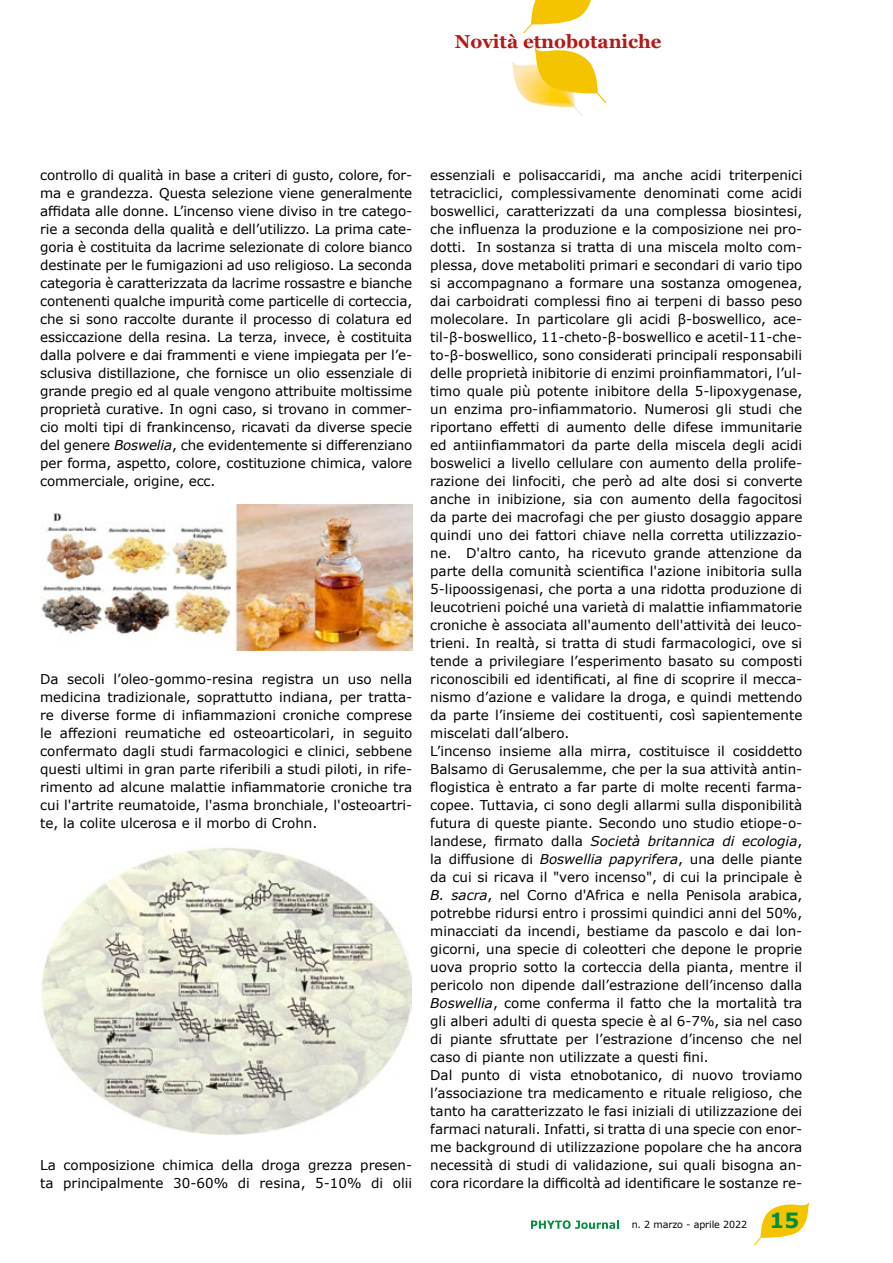
<style>
.page{position:relative;width:893px;height:1263px;background:#fff}
.page>*{position:absolute;margin:0;border:0;box-sizing:border-box;transform-origin:0 0}
.t1{font:700 18.75px "Georgia";color:#b41918}
.t2{font:13.5px/18px "Verdana";color:#000;text-align:justify}
.t3{font:9.75px "Verdana";letter-spacing:-.01em;color:#000}
.s1{font-style:italic}
.s2{font-weight:700;font-size:21px;color:#008e3f}
</style>
<div class="page">
<svg style="left:754px;top:1202px;width:55px;height:43px"></svg>
<svg style="left:531px;top:1220px;width:88px;height:9px"></svg>
<svg style="left:523px;top:0;width:68px;height:33px"></svg>
<img style="left:512px;top:62px;width:71px;height:55px">
<svg style="left:534px;top:47px;width:72px;height:56px"></svg>
<img style="left:41px;top:504px;width:371px;height:147px">
<img style="left:41px;top:848px;width:370px;height:287px">
<h1 class="t1" style="left:455px;top:29px;width:209px">Novità etnobotaniche</h1>
<p class="t2" style="left:40px;top:166px;width:374px">controllo di qualità in base a criteri di gusto, colore, for&shy;ma e grandezza. Questa selezione viene generalmente affidata alle donne. L’incenso viene diviso in tre catego&shy;rie a seconda della qualità e dell’utilizzo. La prima cate&shy;goria è costituita da lacrime selezionate di colore bianco destinate per le fumigazioni ad uso religioso. La seconda categoria è caratterizzata da lacrime rossastre e bianche contenenti qualche impurità come particelle di corteccia, che si sono raccolte durante il processo di colatura ed essiccazione della resina. La terza, invece, è costituita dalla polvere e dai frammenti e viene impiegata per l’e&shy;sclusiva distillazione, che fornisce un olio essenziale di grande pregio ed al quale vengono attribuite moltissime proprietà curative. In ogni caso, si trovano in commer&shy;cio molti tipi di frankincenso, ricavati da diverse specie del genere <span class="s1">Boswelia</span>, che evidentemente si differenziano per forma, aspetto, colore, costituzione chimica, valore commerciale, origine, ecc.</p>
<p class="t2" style="left:40px;top:670px;width:374px">Da secoli l’oleo-gommo-resina registra un uso nella medicina tradizionale, soprattutto indiana, per tratta&shy;re diverse forme di infiammazioni croniche comprese le affezioni reumatiche ed osteoarticolari, in seguito confermato dagli studi farmacologici e clinici, sebbene questi ultimi in gran parte riferibili a studi piloti, in rife&shy;rimento ad alcune malattie infiammatorie croniche tra cui l'artrite reumatoide, l'asma bronchiale, l'osteoartri&shy;te, la colite ulcerosa e il morbo di Crohn.</p>
<p class="t2" style="left:40px;top:1156px;width:374px">La composizione chimica della droga grezza presen&shy;ta principalmente 30-60% di resina, 5-10% di olii</p>
<p class="t2" style="left:430px;top:166px;width:374px;text-align:left">essenziali e polisaccaridi, ma anche acidi triterpenici tetraciclici, complessivamente denominati come acidi boswellici, caratterizzati da una complessa biosintesi, che influenza la produzione e la composizione nei pro&shy;dotti. In sostanza si tratta di una miscela molto com&shy;plessa, dove metaboliti primari e secondari di vario tipo si accompagnano a formare una sostanza omogenea, dai carboidrati complessi fino ai terpeni di basso peso molecolare. In particolare gli acidi β-boswellico, ace&shy;til-β-boswellico, 11-cheto-β-boswellico e acetil-11-che&shy;to-β-boswellico, sono considerati principali responsabili delle proprietà inibitorie di enzimi proinfiammatori, l’ul&shy;timo quale più potente inibitore della 5-lipoxygenase, un enzima pro-infiammatorio. Numerosi gli studi che riportano effetti di aumento delle difese immunitarie ed antiinfiammatori da parte della miscela degli acidi boswelici a livello cellulare con aumento della prolife&shy;razione dei linfociti, che però ad alte dosi si converte anche in inibizione, sia con aumento della fagocitosi da parte dei macrofagi che per giusto dosaggio appare quindi uno dei fattori chiave nella corretta utilizzazio&shy;ne. D'altro canto, ha ricevuto grande attenzione da parte della comunità scientifica l'azione inibitoria sulla 5-lipoossigenasi, che porta a una ridotta produzione di leucotrieni poiché una varietà di malattie infiammatorie croniche è associata all'aumento dell'attività dei leuco&shy;trieni. In realtà, si tratta di studi farmacologici, ove si tende a privilegiare l’esperimento basato su composti riconoscibili ed identificati, al fine di scoprire il mecca&shy;nismo d’azione e validare la droga, e quindi mettendo da parte l’insieme dei costituenti, così sapientemente miscelati dall’albero.<br>L’incenso insieme alla mirra, costituisce il cosiddetto Balsamo di Gerusalemme, che per la sua attività antin&shy;flogistica è entrato a far parte di molte recenti farma&shy;copee. Tuttavia, ci sono degli allarmi sulla disponibilità futura di queste piante. Secondo uno studio etiope-o&shy;landese, firmato dalla <span class="s1">Società britannica di ecologia</span>, la diffusione di <span class="s1">Boswellia papyrifera</span>, una delle piante da cui si ricava il "vero incenso", di cui la principale è <span class="s1">B. sacra</span>, nel Corno d'Africa e nella Penisola arabica, potrebbe ridursi entro i prossimi quindici anni del 50%, minacciati da incendi, bestiame da pascolo e dai lon&shy;gicorni, una specie di coleotteri che depone le proprie uova proprio sotto la corteccia della pianta, mentre il pericolo non dipende dall’estrazione dell’incenso dalla <span class="s1">Boswellia</span>, come conferma il fatto che la mortalità tra gli alberi adulti di questa specie è al 6-7%, sia nel caso di piante sfruttate per l’estrazione d’incenso che nel caso di piante non utilizzate a questi fini.<br>Dal punto di vista etnobotanico, di nuovo troviamo l’associazione tra medicamento e rituale religioso, che tanto ha caratterizzato le fasi iniziali di utilizzazione dei farmaci naturali. Infatti, si tratta di una specie con enor&shy;me background di utilizzazione popolare che ha ancora necessità di studi di validazione, sui quali bisogna an&shy;cora ricordare la difficoltà ad identificare le sostanze re-</p>
<p class="t3" style="left:632px;top:1217px;width:169px">n. 2 marzo - aprile 2022 <span class="s2">15</span></p>
</div>
